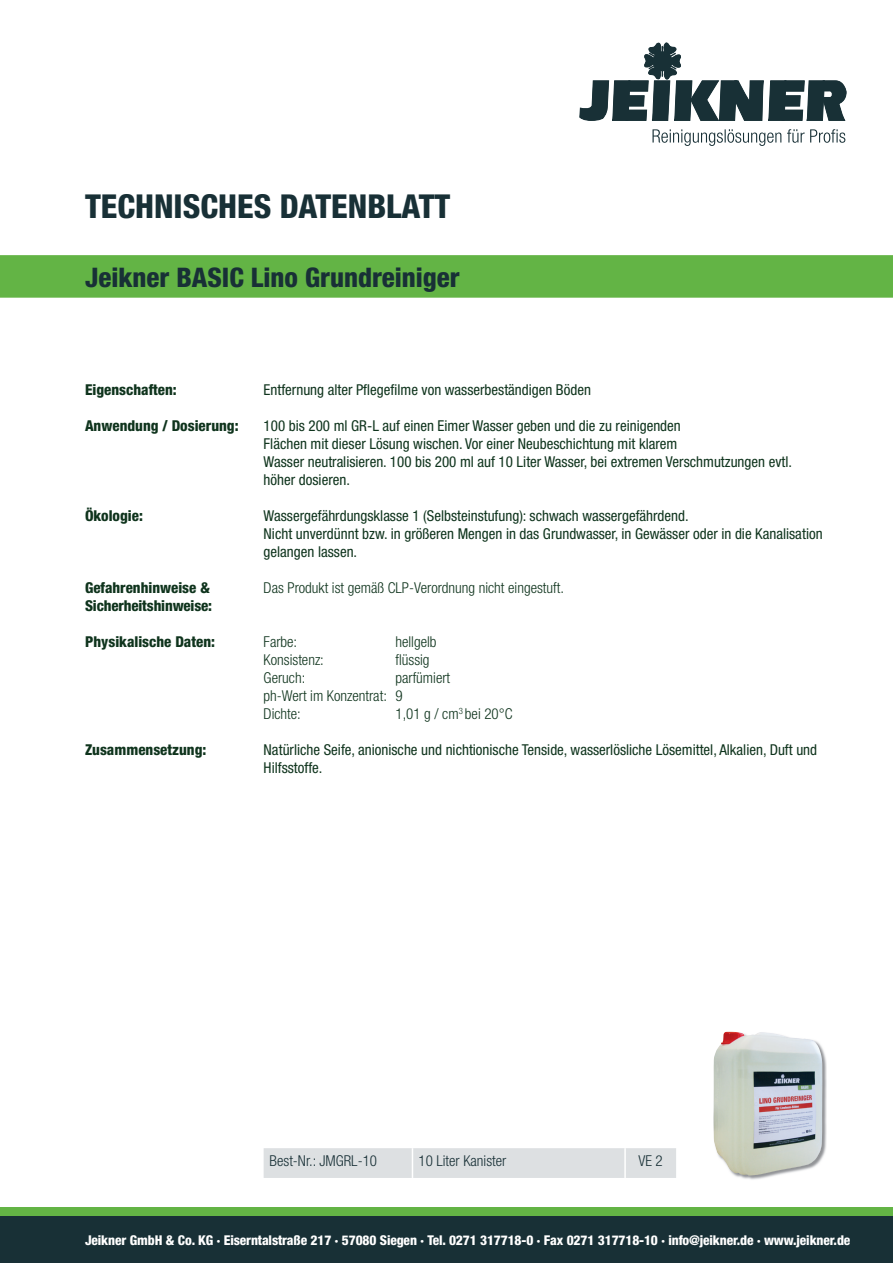
<style>
.page{position:relative;width:893px;height:1263px;background:#fff}
.page>*{position:absolute;margin:0;border:0;box-sizing:border-box;transform-origin:0 0}
.t1{font:800 condensed 33px "Helvetica Neue LT";color:#183036}
.t2{font:800 condensed 27px "Helvetica Neue LT";color:#183036}
.t3{font:condensed 15px/18px "Helvetica Neue LT";color:#0f341d}
.t4{font:300 condensed 15px/18px "Helvetica Neue LT";color:#0f341d}
.t5{font:800 condensed 15px "Helvetica Neue LT";color:#0f341d}
.t6{font:300 condensed 15px "Helvetica Neue LT";color:#183036}
.t7{font:800 condensed 13.5px "Helvetica Neue LT";letter-spacing:-.01em;color:#fff}
</style>
<div class="page">
<img style="left:726px;top:1031px;width:101px;height:149px">
<img style="left:713px;top:1032px;width:109px;height:143px">
<div style="left:0;top:1216px;width:893px;height:47px;background:#183036"></div>
<div style="left:0;top:1208px;width:893px;height:8px;background:#63b445"></div>
<div style="left:0;top:255px;width:893px;height:43px;background:#63b445"></div>
<div style="left:264px;top:1148px;width:412px;height:30px;background:#dde0e2"></div>
<hr style="left:412px;top:1148px;width:1px;height:30px;background:#fff">
<hr style="left:624px;top:1148px;width:2px;height:30px;background:#fff">
<svg style="left:579px;top:43px;width:267px;height:78px"></svg>
<svg style="left:652px;top:129px;width:193px;height:17px"></svg>
<h1 class="t1" style="left:85px;top:186px;width:367px">TECHNISCHES DATENBLATT</h1>
<h2 class="t2" style="left:85px;top:261px;width:376px">Jeikner BASIC Lino Grundreiniger</h2>
<p class="t5" style="left:85px;top:380px;width:93px">Eigenschaften:</p>
<p class="t3" style="left:264px;top:380px;width:329px">Entfernung alter Pflegefilme von wasserbeständigen Böden</p>
<p class="t5" style="left:85px;top:416px;width:155px">Anwendung / Dosierung:</p>
<p class="t3" style="left:264px;top:416px;width:530px">100 bis 200 ml GR-L auf einen Eimer Wasser geben und die zu reinigenden<br>Flächen mit dieser Lösung wischen. Vor einer Neubeschichtung mit klarem<br>Wasser neutralisieren. 100 bis 200 ml auf 10 Liter Wasser, bei extremen Verschmutzungen evtl. höher dosieren.</p>
<p class="t5" style="left:85px;top:506px;width:59px">Ökologie:</p>
<p class="t3" style="left:264px;top:506px;width:560px">Wassergefährdungsklasse 1 (Selbsteinstufung): schwach wassergefährdend.<br>Nicht unverdünnt bzw. in größeren Mengen in das Grundwasser, in Gewässer oder in die Kanalisation gelangen lassen.</p>
<p class="t5" style="left:85px;top:578px;width:126px">Gefahrenhinweise &amp;</p>
<p class="t4" style="left:264px;top:578px;width:302px">Das Produkt ist gemäß CLP-Verordnung nicht eingestuft.</p>
<p class="t5" style="left:85px;top:596px;width:129px">Sicherheitshinweise:</p>
<p class="t5" style="left:85px;top:632px;width:132px">Physikalische Daten:</p>
<p class="t4" style="left:264px;top:632px;width:35px">Farbe:</p>
<p class="t4" style="left:395px;top:632px;width:43px">hellgelb</p>
<p class="t4" style="left:264px;top:650px;width:62px">Konsistenz:</p>
<p class="t4" style="left:395px;top:650px;width:36px">flüssig</p>
<p class="t4" style="left:264px;top:668px;width:43px">Geruch:</p>
<p class="t4" style="left:264px;top:668px;width:188px;text-indent:132px">parfümiert ph-Wert im Konzentrat: 9<br>Dichte:</p>
<p class="t4" style="left:395px;top:704px;width:119px">1,01 g / cm<sup>3</sup> bei 20°C</p>
<p class="t5" style="left:85px;top:740px;width:123px">Zusammensetzung:</p>
<p class="t3" style="left:264px;top:740px;width:555px">Natürliche Seife, anionische und nichtionische Tenside, wasserlösliche Lösemittel, Alkalien, Duft und<br>Hilfsstoffe.</p>
<p class="t6" style="left:270px;top:1152px;width:109px">Best-Nr.: JMGRL-10</p>
<p class="t6" style="left:418px;top:1152px;width:89px">10 Liter Kanister</p>
<p class="t6" style="left:638px;top:1152px;width:26px">VE 2</p>
<p class="t7" style="left:85px;top:1232px;width:767px">Jeikner GmbH &amp; Co. KG · Eiserntalstraße 217 · 57080 Siegen · Tel. 0271 317718-0 · Fax 0271 317718-10 · info@jeikner.de · www.jeikner.de</p>
</div>
